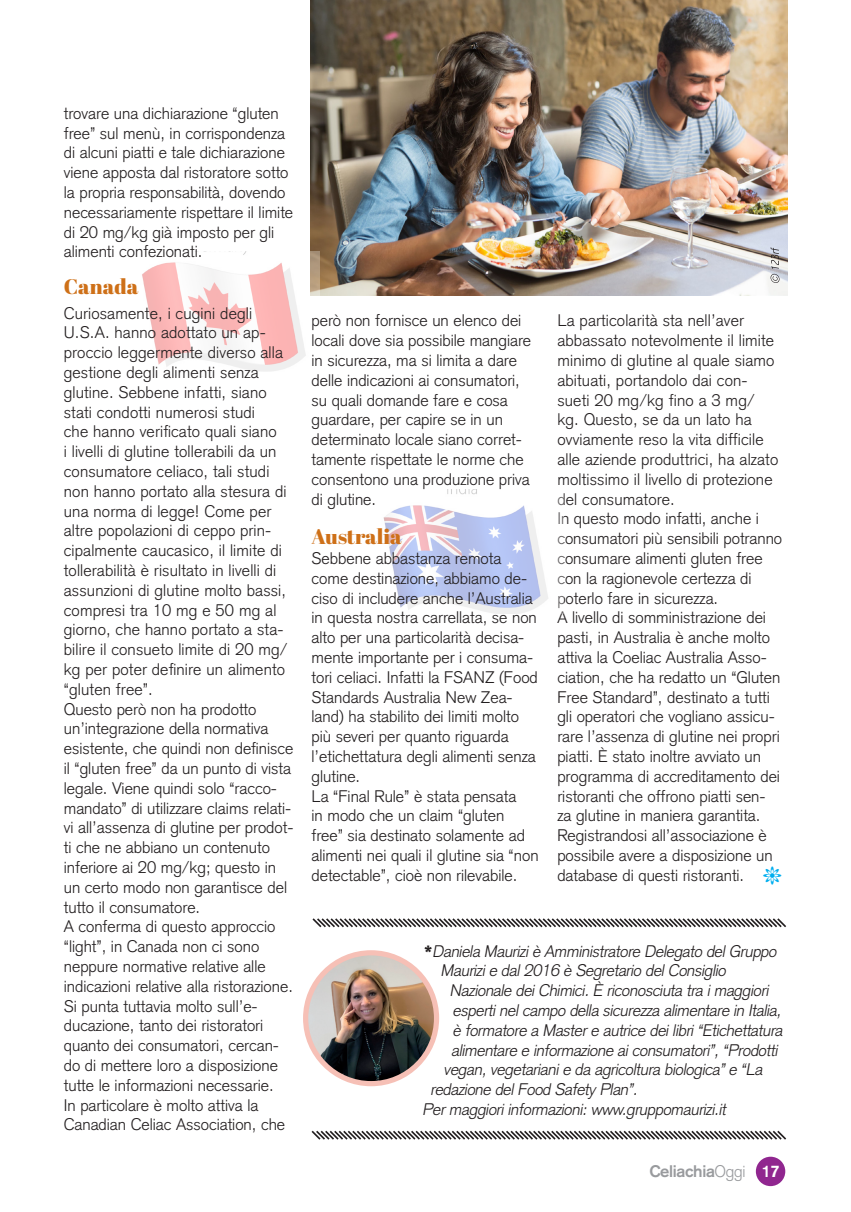
<style>
.page{position:relative;width:851px;height:1212px;background:#fff}
.page>*{position:absolute;margin:0;border:0;box-sizing:border-box;transform-origin:0 0}
.t1{font:21px "Abril Fatface";color:#ce7018}
.t2{font:300 16.5px/19.8px "Akzidenz Grotesk";color:#231f20}
.t3{font:italic 300 16.5px "Akzidenz Grotesk";color:#231f20}
.t4{font:700 16.5px "Akzidenz Grotesk";letter-spacing:-.02em;color:#999b9e}
.s1{font-family:"Circle Things 2";font-weight:400;font-size:18.15px;color:#00aeef}
.s2{font-family:"Ubuntu";font-weight:700;font-style:normal;font-size:16.65px}
.s3{font-weight:300}
.s4{color:#fff}
</style>
<div class="page">
<div style="left:755px;top:1157px;width:30px;height:29px;background:#90268f;border-radius:50%"></div>
<svg style="left:312px;top:918px;width:475px;height:10px"></svg>
<svg style="left:311px;top:1130px;width:476px;height:10px"></svg>
<img style="left:305px;top:953px;width:131px;height:130px;border-radius:65px">
<div style="left:303px;top:950px;width:136px;height:136px;border:5px solid #f6c0b6;border-radius:50%"></div>
<img style="left:310px;top:0;width:477px;height:295px">
<svg style="left:770px;top:247px;width:9px;height:36px"></svg>
<img style="left:142px;top:252px;width:177px;height:120px">
<img style="left:383px;top:490px;width:165px;height:124px">
<p class="t2" style="left:64px;top:103px;width:231px">trovare una dichiarazione “gluten free” sul menù, in corrispondenza di alcuni piatti e tale dichiarazione viene apposta dal ristoratore sotto la propria responsabilità, dovendo necessariamente rispettare il limite di 20 mg/kg già imposto per gli alimenti confezionati.</p>
<p class="t1" style="left:64px;top:272px;width:76px">Canada</p>
<p class="t2" style="left:64px;top:303px;width:225px">Curiosamente, i cugini degli<br>U.S.A. hanno adottato un ap&shy;proccio leggermente diverso alla gestione degli alimenti senza glutine. Sebbene infatti, siano stati condotti numerosi studi<br>che hanno verificato quali siano<br>i livelli di glutine tollerabili da un consumatore celiaco, tali studi non hanno portato alla stesura di una norma di legge! Come per altre popolazioni di ceppo prin&shy;cipalmente caucasico, il limite di tollerabilità è risultato in livelli di assunzioni di glutine molto bassi, compresi tra 10 mg e 50 mg al giorno, che hanno portato a sta&shy;bilire il consueto limite di 20 mg/ kg per poter definire un alimento “gluten free”.</p>
<p class="t2" style="left:64px;top:699px;width:231px">Questo però non ha prodotto un’integrazione della normativa esistente, che quindi non definisce il “gluten free” da un punto di vista legale. Viene quindi solo “racco&shy;mandato” di utilizzare claims relati&shy;vi all’assenza di glutine per prodot&shy;ti che ne abbiano un contenuto inferiore ai 20 mg/kg; questo in un certo modo non garantisce del tutto il consumatore.</p>
<p class="t2" style="left:64px;top:917px;width:230px">A conferma di questo approccio “light”, in Canada non ci sono neppure normative relative alle indicazioni relative alla ristorazione.</p>
<p class="t2" style="left:64px;top:996px;width:217px">Si punta tuttavia molto sull’e&shy;ducazione, tanto dei ristoratori quanto dei consumatori, cercan&shy;do di mettere loro a disposizione tutte le informazioni necessarie.</p>
<p class="t2" style="left:64px;top:1095px;width:223px">In particolare è molto attiva la<br>Canadian Celiac Association, che</p>
<p class="t2" style="left:311px;top:311px;width:221px">però non fornisce un elenco dei locali dove sia possibile mangiare in sicurezza, ma si limita a dare delle indicazioni ai consumatori, su quali domande fare e cosa guardare, per capire se in un determinato locale siano corret&shy;tamente rispettate le norme che consentono una produzione priva di glutine.</p>
<p class="t1" style="left:311px;top:522px;width:92px">Australia</p>
<p class="t2" style="left:311px;top:548px;width:228px">Sebbene abbastanza remota come destinazione, abbiamo de&shy;ciso di includere anche l’Australia in questa nostra carrellata, se non alto per una particolarità decisa&shy;mente importante per i consuma&shy;tori celiaci. Infatti la FSANZ (Food<br>Standards Australia New Zea&shy;land) ha stabilito dei limiti molto più severi per quanto riguarda l’etichettatura degli alimenti senza glutine.</p>
<p class="t2" style="left:311px;top:786px;width:228px">La “Final Rule” è stata pensata<br>in modo che un claim “gluten free” sia destinato solamente ad alimenti nei quali il glutine sia “non detectable”, cioè non rilevabile.</p>
<p class="t2" style="left:557px;top:311px;width:222px">La particolarità sta nell’aver abbassato notevolmente il limite minimo di glutine al quale siamo abituati, portandolo dai con&shy;sueti 20 mg/kg fino a 3 mg/ kg. Questo, se da un lato ha ovviamente reso la vita difficile alle aziende produttrici, ha alzato moltissimo il livello di protezione del consumatore.</p>
<p class="t2" style="left:557px;top:509px;width:226px">In questo modo infatti, anche i consumatori più sensibili potranno consumare alimenti gluten free con la ragionevole certezza di poterlo fare in sicurezza.</p>
<p class="t2" style="left:557px;top:608px;width:226px">A livello di somministrazione dei pasti, in Australia è anche molto attiva la Coeliac Australia Asso&shy;ciation, che ha redatto un “Gluten Free Standard”, destinato a tutti gli operatori che vogliano assicu&shy;rare l’assenza di glutine nei propri piatti. È stato inoltre avviato un programma di accreditamento dei ristoranti che offrono piatti sen&shy;za glutine in maniera garantita.<br>Registrandosi all’associazione è possibile avere a disposizione un database di questi ristoranti. <span class="s1">y</span></p>
<p class="t3" style="left:424px;top:941px;width:357px"><span class="s2">*</span> Daniela Mauriziè Amministratore Delegato delGruppo</p>
<p class="t3" style="left:440px;top:961px;width:290px">Maurizi e dal2016 è Segretario delConsiglio</p>
<p class="t3" style="left:449px;top:981px;width:323px">Nazionale deiChimici.È riconosciuta tra imaggiori</p>
<p class="t3" style="left:452px;top:1001px;width:333px">espertinelcampo della sicurezza alimentare in Italia,</p>
<p class="t3" style="left:452px;top:1020px;width:335px">è formatore a Mastere autrice deilibri“Etichettatura</p>
<p class="t3" style="left:451px;top:1040px;width:331px">alimentare e informazione aiconsumatori”,“Prodotti</p>
<p class="t3" style="left:443px;top:1060px;width:323px">vegan,vegetarianie da agricoltura biologica”e “La</p>
<p class="t3" style="left:430px;top:1080px;width:212px">redazione delFood Safety Plan”.</p>
<p class="t3" style="left:422px;top:1100px;width:308px">Permaggioriinformazioni:www.gruppomaurizi.it</p>
<p class="t4" style="left:649px;top:1161px;width:132px">Celiachia<span class="s3">Oggi</span> <span class="s4">17</span></p>
</div>
